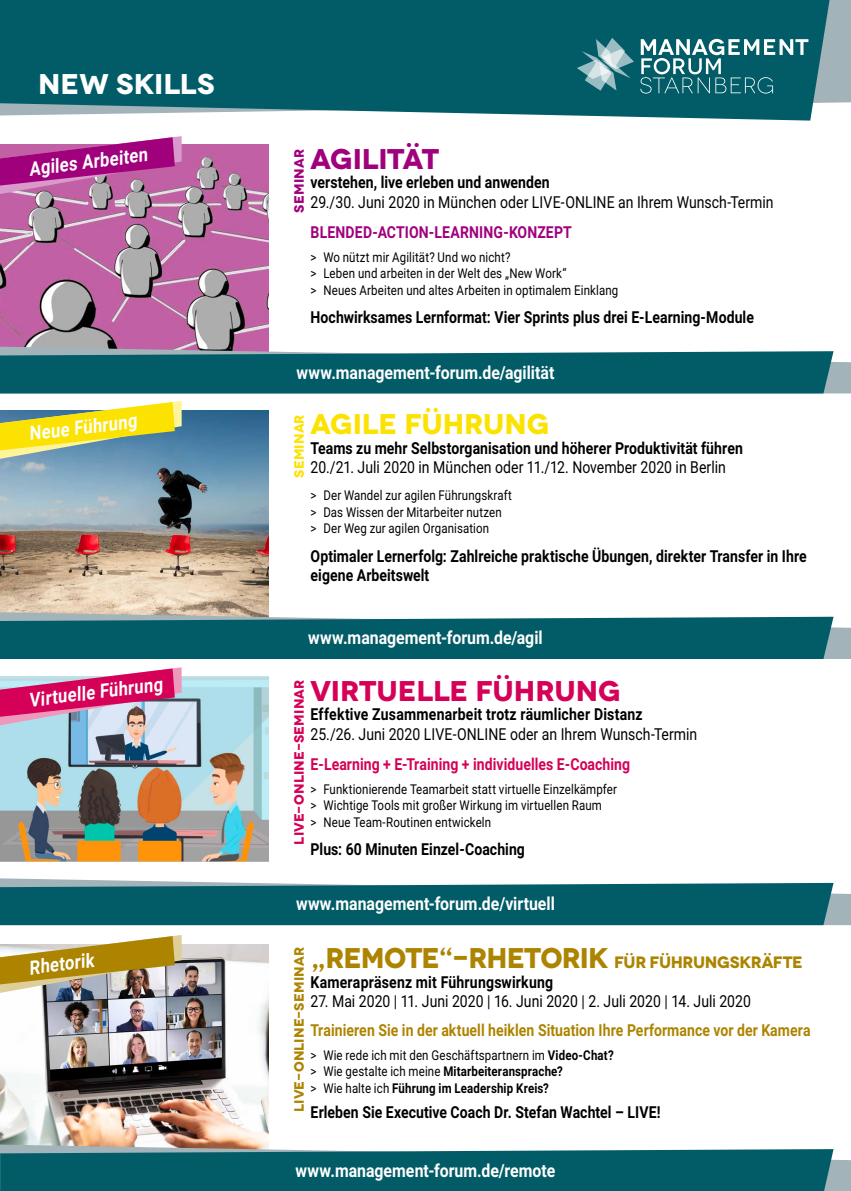
<style>
.page{position:relative;width:851px;height:1191px;background:#fff}
.page>*{position:absolute;margin:0;border:0;box-sizing:border-box;transform-origin:0 0}
.t1{font:700 28.5px "Novecentowide";letter-spacing:-.035em;color:#ad8400}
.t2{font:700 28.5px "Novecentowide";letter-spacing:-.005em;color:#d50057}
.t3{font:700 28.5px "Novecentowide";letter-spacing:-.005em;color:#fce200}
.t4{font:700 28.5px "Novecentowide";letter-spacing:-.005em;color:#fff}
.t5{font:700 28.5px "Novecentowide";letter-spacing:-.015em;color:#a1007d}
.t6{font:700 19.5px "Roboto";color:#fff;scale:.85 1}
.t7{font:700 18px "Roboto";color:#fff;scale:.88 1}
.t8{font:700 16.5px/19.5px "Roboto";letter-spacing:.005em;color:#000;scale:.85 1}
.t9{font:16.5px "Roboto";letter-spacing:.005em;color:#000;scale:.85 1}
.t10{font:700 16.5px "Roboto";letter-spacing:.005em;color:#ad8400;scale:.85 1}
.t11{font:700 16.5px "Roboto";letter-spacing:.005em;color:#d50057;scale:.85 1}
.t12{font:700 16.5px "Roboto";letter-spacing:.01em;color:#a1007d;scale:.85 1}
.t13{font:13.5px/16.5px "Roboto";letter-spacing:.01em;color:#000;scale:.85 1}
.t14{font:700 13.5px "Novecentowide";letter-spacing:.01em;color:#d50057}
.t15{font:700 13.5px "Novecentowide";letter-spacing:.01em;color:#ad8400}
.t16{font:700 13.5px "Novecentowide";letter-spacing:.01em;color:#a1007d}
.t17{font:700 13.5px "Novecentowide";letter-spacing:.01em;color:#fce200}
.s1{font-size:16.5px}
.s2{font-weight:700}
</style>
<div class="page">
<img style="left:0;top:410px;width:268px;height:202px">
<img style="left:0;top:145px;width:268px;height:202px">
<img style="left:0;top:676px;width:268px;height:185px">
<img style="left:0;top:944px;width:268px;height:200px">
<div style="left:829px;top:0;width:21px;height:103px;background:#a2b3ba"></div>
<svg style="left:0;top:0;width:829px;height:121px;background:#176973"></svg>
<svg style="left:640px;top:39px;width:168px;height:55px;background:#397f88"></svg>
<svg style="left:576px;top:38px;width:58px;height:53px;background:#518f97"></svg>
<svg style="left:0;top:347px;width:850px;height:46px;background:#236f79"></svg>
<svg style="left:0;top:612px;width:850px;height:47px;background:#26717a"></svg>
<svg style="left:0;top:878px;width:850px;height:47px;background:#27737c"></svg>
<svg style="left:0;top:1144px;width:850px;height:47px;background:#27727b"></svg>
<svg style="left:0;top:136px;width:182px;height:58px;background:#b84d9f"></svg>
<svg style="left:0;top:401px;width:182px;height:58px;background:#c3c764"></svg>
<svg style="left:0;top:667px;width:182px;height:58px;background:#d271a0"></svg>
<img style="left:0;top:935px;width:182px;height:58px">
<h1 class="t4" style="left:38px;top:66px;width:178px">NEW SKILLS</h1>
<h1 class="t5" style="left:310px;top:141px;width:130px">AGILITÄT</h1>
<p class="t8" style="left:310px;top:172px;width:283px">verstehen, live erleben und anwenden</p>
<p class="t9" style="left:310px;top:190px;width:546px">29./30. Juni 2020 in München oder LIVE-ONLINE an Ihrem Wunsch-Termin</p>
<p class="t12" style="left:310px;top:220px;width:309px">BLENDED-ACTION-LEARNING-KONZEPT</p>
<p class="t13" style="left:310px;top:248px;width:363px">&gt; Wo nützt mir Agilität? Und wo nicht?<br>&gt; Leben und arbeiten in der Welt des „New Work“<br>&gt; Neues Arbeiten und altes Arbeiten in optimalem Einklang</p>
<p class="t8" style="left:310px;top:307px;width:523px">Hochwirksames Lernformat: Vier Sprints plus drei E-Learning-Module</p>
<h2 class="t6" style="left:27px;top:155px;width:142px;rotate:-7deg">Agiles Arbeiten</h2>
<p class="t16" style="left:290px;top:213px;width:65px;rotate:-90deg">SEMINAR</p>
<h3 class="t7" style="left:296px;top:359px;width:294px">www.management-forum.de/agilität</h3>
<h2 class="t6" style="left:27px;top:420px;width:129px;rotate:-7deg">Neue Führung</h2>
<h1 class="t3" style="left:310px;top:406px;width:240px">AGILE FÜHRUNG</h1>
<p class="t8" style="left:310px;top:437px;width:510px">Teams zu mehr Selbstorganisation und höherer Produktivität führen</p>
<p class="t9" style="left:310px;top:456px;width:490px">20./21. Juli 2020 in München oder 11./12. November 2020 in Berlin</p>
<p class="t13" style="left:310px;top:487px;width:238px">&gt; Der Wandel zur agilen Führungskraft &gt; Das Wissen der Mitarbeiter nutzen<br>&gt; Der Weg zur agilen Organisation</p>
<p class="t8" style="left:310px;top:545px;width:585px">Optimaler Lernerfolg: Zahlreiche praktische Übungen, direkter Transfer in Ihre eigene Arbeitswelt</p>
<p class="t17" style="left:290px;top:478px;width:65px;rotate:-90deg">SEMINAR</p>
<h3 class="t7" style="left:308px;top:625px;width:268px">www.management-forum.de/agil</h3>
<h2 class="t6" style="left:27px;top:686px;width:160px;rotate:-7deg">Virtuelle Führung</h2>
<h1 class="t2" style="left:310px;top:672px;width:311px">VIRTUELLE FÜHRUNG</h1>
<p class="t8" style="left:310px;top:704px;width:392px">Effektive Zusammenarbeit trotz räumlicher Distanz</p>
<p class="t9" style="left:310px;top:722px;width:456px">25./26. Juni 2020 LIVE-ONLINE oder an Ihrem Wunsch-Termin</p>
<p class="t11" style="left:310px;top:752px;width:377px">E-Learning + E-Training + individuelles E-Coaching</p>
<p class="t13" style="left:310px;top:780px;width:362px">&gt; Funktionierende Teamarbeit statt virtuelle Einzelkämpfer &gt; Wichtige Tools mit großer Wirkung im virtuellen Raum<br>&gt; Neue Team-Routinen entwickeln</p>
<p class="t8" style="left:310px;top:839px;width:254px">Plus: 60 Minuten Einzel-Coaching</p>
<p class="t14" style="left:290px;top:844px;width:166px;rotate:-90deg">LIVE-ONLINE-SEMINAR</p>
<h3 class="t7" style="left:296px;top:891px;width:295px">www.management-forum.de/virtuell</h3>
<h2 class="t6" style="left:27px;top:954px;width:78px;rotate:-7deg">Rhetorik</h2>
<p class="t15" style="left:290px;top:1111px;width:166px;rotate:-90deg">LIVE-ONLINE-SEMINAR</p>
<h1 class="t1" style="left:310px;top:940px;width:493px">„REMOTE“-RHETORIK <span class="s1">FÜR FÜHRUNGSKRÄFTE</span></h1>
<p class="t8" style="left:310px;top:971px;width:287px">Kamerapräsenz mit Führungswirkung</p>
<p class="t9" style="left:310px;top:989px;width:519px">27. Mai 2020 | 11. Juni 2020 | 16. Juni 2020 | 2. Juli 2020 | 14. Juli 2020</p>
<p class="t10" style="left:310px;top:1018px;width:589px">Trainieren Sie in der aktuell heiklen Situation Ihre Performance vor der Kamera</p>
<p class="t13" style="left:310px;top:1046px;width:358px">&gt; Wie rede ich mit den Geschäftspartnern im <span class="s2">Video-Chat? </span>&gt; Wie gestalte ich meine <span class="s2">Mitarbeiteransprache?<br></span>&gt; Wie halte ich <span class="s2">Führung im Leadership Kreis?</span></p>
<p class="t8" style="left:310px;top:1102px;width:413px">Erleben Sie Executive Coach Dr. Stefan Wachtel – LIVE!</p>
<h3 class="t7" style="left:295px;top:1157px;width:296px">www.management-forum.de/remote</h3>
</div>
